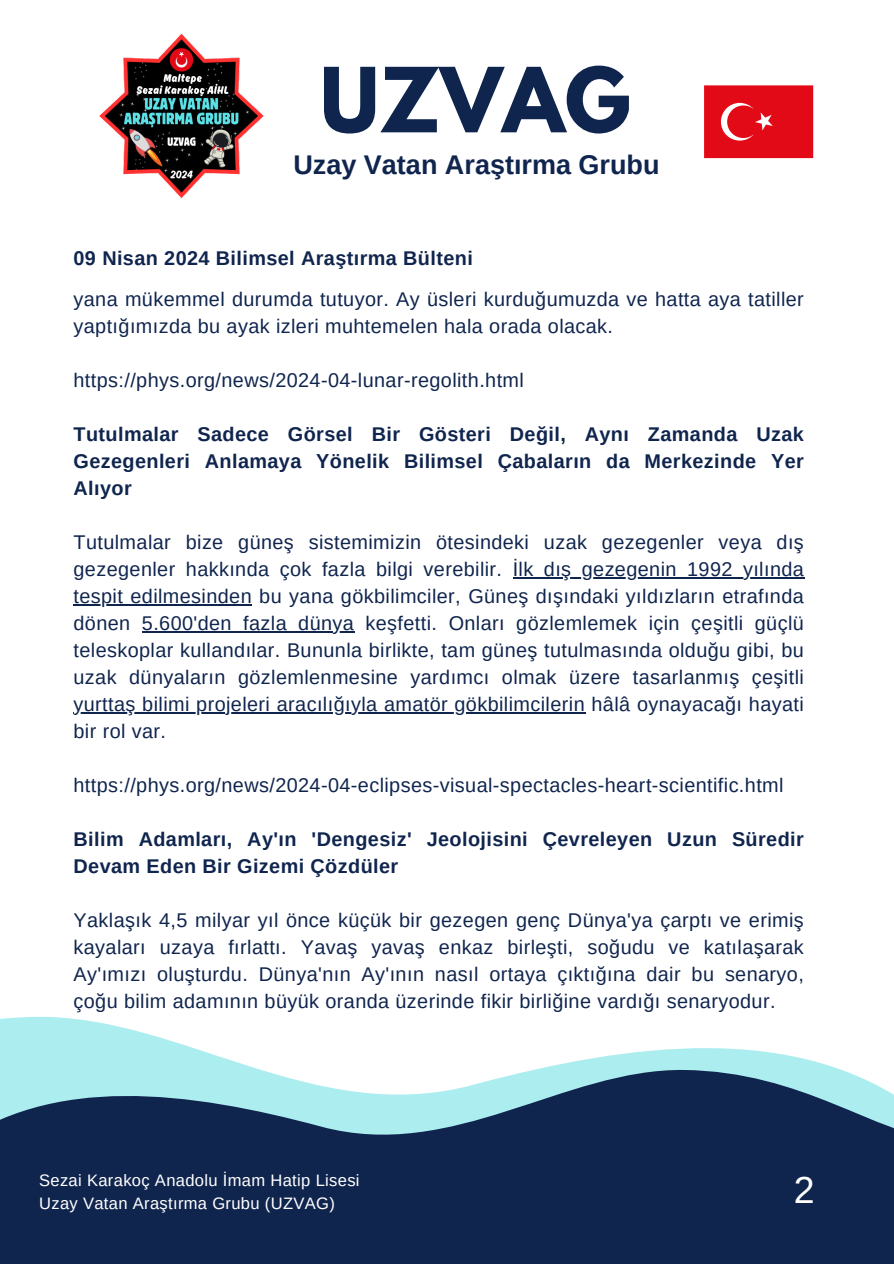
<style>
.page{position:relative;width:894px;height:1264px;background:#fff}
.page>*{position:absolute;margin:0;border:0;box-sizing:border-box;transform-origin:0 0}
.t1{font:700 79.35px "League Spartan";color:#10254e}
.t2{font:37.5px "Arimo";color:#fff}
.t3{font:700 27px "Arimo";color:#10254e}
.t4{font:19.8px/27px "Arimo";letter-spacing:.02em;color:#10254e}
.t5{font:700 19.8px/27px "Arimo";letter-spacing:.02em;color:#10254e;text-align:justify}
.t6{font:16.5px "Arimo";letter-spacing:.02em;color:#fff}
</style>
<div class="page">
<svg style="left:0;top:1016px;width:836px;height:52px"></svg>
<svg style="left:0;top:1068px;width:893px;height:195px;background:#2e496b"></svg>
<img style="left:99px;top:33px;width:165px;height:166px">
<svg style="left:704px;top:85px;width:109px;height:73px;background:#e31724"></svg>
<hr style="left:512px;top:577px;width:292px;height:1px;background:#10254e">
<hr style="left:73px;top:604px;width:179px;height:1px;background:#10254e">
<hr style="left:142px;top:631px;width:212px;height:1px;background:#10254e">
<hr style="left:73px;top:712px;width:311px;height:1px;background:#10254e">
<hr style="left:384px;top:712px;width:201px;height:1px;background:#10254e">
<h3 class="t1" style="left:320px;top:61px;width:312px">UZVAG</h3>
<p class="t3" style="left:293px;top:149px;width:367px">Uzay Vatan Araştırma Grubu</p>
<p class="t5" style="left:73px;top:245px;width:400px">09 Nisan 2024 Bilimsel Araştırma Bülteni</p>
<h1 class="t4" style="left:73px;top:286px;width:731px">yana mükemmel durumda tutuyor. Ay üsleri kurduğumuzda ve hatta aya tatiller yaptığımızda bu ayak izleri muhtemelen hala orada olacak.</h1>
<h2 class="t4" style="left:73px;top:367px;width:451px">https://phys.org/news/2024-04-lunar-regolith.html</h2>
<p class="t5" style="left:73px;top:421px;width:731px">Tutulmalar Sadece Görsel Bir Gösteri Değil, Aynı Zamanda Uzak Gezegenleri Anlamaya Yönelik Bilimsel Çabaların da Merkezinde Yer Alıyor</p>
<h3 class="t4" style="left:73px;top:529px;width:731px">Tutulmalar bize güneş sistemimizin ötesindeki uzak gezegenler veya dış gezegenler hakkında çok fazla bilgi verebilir.</h3>
<h4 class="t4" style="left:512px;top:556px;width:292px">İlk dış gezegenin 1992 yılında</h4>
<h4 class="t4" style="left:73px;top:583px;width:731px">tespit edilmesinden bu yana gökbilimciler, Güneş dışındaki yıldızların etrafında dönen</h4>
<h3 class="t4" style="left:73px;top:610px;width:731px;text-align:justify;text-indent:68px">5.600'den fazla dünya keşfetti. Onları gözlemlemek için çeşitli güçlü teleskoplar kullandılar. Bununla birlikte, tam güneş tutulmasında olduğu gibi, bu uzak dünyaların gözlemlenmesine yardımcı olmak üzere tasarlanmış çeşitli</h3>
<h4 class="t4" style="left:73px;top:691px;width:731px">yurttaş bilimi projeleri aracılığıyla amatör gökbilimcilerin hâlâ oynayacağı hayati</h4>
<h4 class="t4" style="left:73px;top:718px;width:94px">bir rol var.</h4>
<h4 class="t4" style="left:73px;top:772px;width:711px">https://phys.org/news/2024-04-eclipses-visual-spectacles-heart-scientific.html</h4>
<h4 class="t5" style="left:73px;top:826px;width:731px">Bilim Adamları, Ay'ın 'Dengesiz' Jeolojisini Çevreleyen Uzun Süredir<br>Devam Eden Bir Gizemi Çözdüler</h4>
<h4 class="t4" style="left:73px;top:907px;width:731px;text-align:justify">Yaklaşık 4,5 milyar yıl önce küçük bir gezegen genç Dünya'ya çarptı ve erimiş kayaları uzaya fırlattı. Yavaş yavaş enkaz birleşti, soğudu ve katılaşarak Ay'ımızı oluşturdu. Dünya'nın Ay'ının nasıl ortaya çıktığına dair bu senaryo, çoğu bilim adamının büyük oranda üzerinde fikir birliğine vardığı senaryodur.</h4>
<h4 class="t6" style="left:39px;top:1170px;width:322px">Sezai Karakoç Anadolu İmam Hatip Lisesi</h4>
<p class="t6" style="left:39px;top:1193px;width:297px">Uzay Vatan Araştırma Grubu (UZVAG)</p>
<p class="t2" style="left:793px;top:1168px;width:22px">2</p>
</div>
